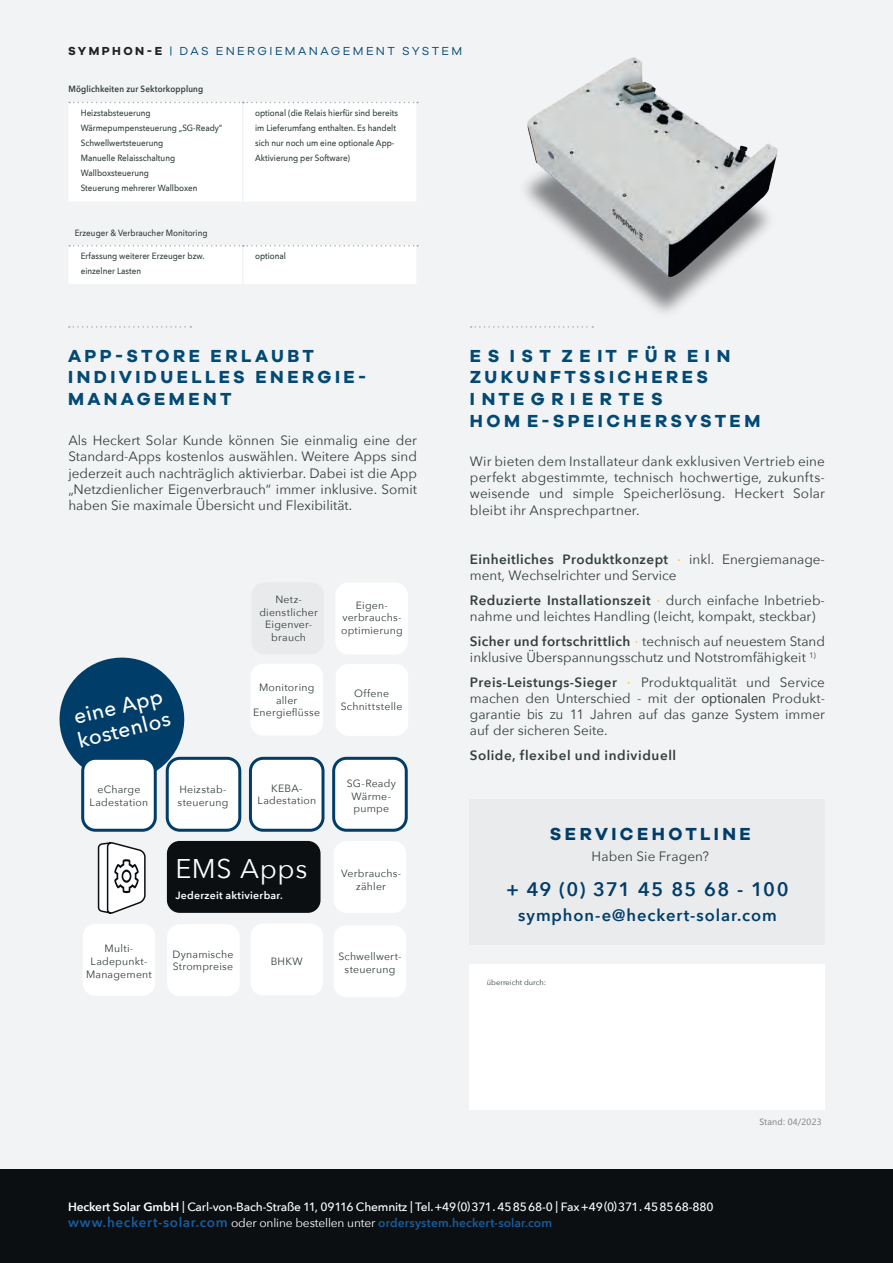
<style>
.page{position:relative;width:893px;height:1263px;background:#f2f3f4}
.page>*{position:absolute;margin:0;border:0;box-sizing:border-box;transform-origin:0 0}
.t1{font:27px "Avenir Next";letter-spacing:.025em;color:#fff}
.t2{font:500 21px/24px "Avenir Next";color:#fff}
.t3{font:600 19.5px "Avenir Next";letter-spacing:.055em;color:#003d69}
.t4{font:700 18px/21.6px "Galano Grotesque";letter-spacing:.19em;color:#024974}
.t5{font:700 18px "Galano Grotesque";letter-spacing:.19em;color:#003d69}
.t6{font:600 16.5px "Avenir Next";letter-spacing:.055em;color:#003d69}
.t7{font:13.5px/16.2px "Avenir Next";color:#343f3f;text-align:justify}
.t8{font:600 13.5px "Avenir Next";letter-spacing:.03em;color:#343f3f}
.t9{font:500 12px/16.5px "Avenir Next";letter-spacing:-.015em;color:#fff}
.t10{font:12px "Galano Grotesque";letter-spacing:.19em;color:#024974}
.t11{font:10.5px/12.6px "Avenir Next";letter-spacing:.02em;color:#343f3f;text-align:center}
.t12{font:600 10.5px "Avenir Next";letter-spacing:.025em;color:#fff}
.t13{font:500 9px/15px "Avenir Next";color:#343f3f;scale:.9 1}
.t14{font:600 9px "Avenir Next";letter-spacing:.02em;color:#343f3f;scale:.9 1}
.t15{font:9px "Leelawadee";letter-spacing:.02em;color:#7c7f80}
.t16{font:7.5px "Avenir Next";color:#343f3f}
.s1{font-weight:700;color:#202226}
.s2{font-weight:600}
.s3{font-family:"Leelawadee"}
.s4{font-family:"Leelawadee UI";font-weight:300}
.s5{font-weight:600;font-size:13.5px;color:#175d9e}
.s6{font-weight:400}
.s7{font-weight:600;color:#175d9e}
</style>
<div class="page">
<div style="left:0;top:1169px;width:893px;height:94px;background:#0c0f12"></div>
<img style="left:525px;top:57px;width:253px;height:256px">
<div style="left:470px;top:964px;width:355px;height:146px;background:#fff"></div>
<div style="left:470px;top:799px;width:355px;height:146px;background:#eaebec"></div>
<div style="left:68px;top:102px;width:350px;height:99px;background:#fff"></div>
<div style="left:68px;top:245px;width:350px;height:39px;background:#fff"></div>
<svg style="left:471px;top:326px;width:122px;height:2px"></svg>
<svg style="left:69px;top:326px;width:122px;height:2px"></svg>
<svg style="left:59px;top:657px;width:132px;height:131px"></svg>
<div style="left:167px;top:924px;width:73px;height:72px;background:#fff;border-radius:13px"></div>
<div style="left:167px;top:758px;width:73px;height:72px;background:#fff;border-radius:13px"></div>
<div style="left:166px;top:757px;width:75px;height:75px;border:3px solid #003d69;border-radius:13px"></div>
<div style="left:83px;top:758px;width:72px;height:72px;background:#fff;border-radius:13px"></div>
<div style="left:81px;top:757px;width:76px;height:75px;border:3px solid #003d69;border-radius:13px"></div>
<div style="left:167px;top:841px;width:154px;height:72px;background:#0c0f12;border-radius:13px"></div>
<div style="left:335px;top:582px;width:73px;height:72px;background:#fff;border-radius:13px"></div>
<div style="left:334px;top:925px;width:72px;height:72px;background:#fff;border-radius:13px"></div>
<div style="left:334px;top:758px;width:72px;height:72px;background:#fff;border-radius:13px"></div>
<div style="left:332px;top:757px;width:76px;height:75px;border:3px solid #003d69;border-radius:13px"></div>
<div style="left:336px;top:664px;width:72px;height:72px;background:#fff;border-radius:13px"></div>
<div style="left:250px;top:923px;width:73px;height:72px;background:#fff;border-radius:13px"></div>
<div style="left:83px;top:924px;width:72px;height:72px;background:#fff;border-radius:13px"></div>
<div style="left:250px;top:758px;width:73px;height:72px;background:#fff;border-radius:13px"></div>
<div style="left:249px;top:757px;width:75px;height:75px;border:3px solid #003d69;border-radius:13px"></div>
<div style="left:334px;top:841px;width:72px;height:72px;background:#fff;border-radius:13px"></div>
<div style="left:250px;top:664px;width:73px;height:72px;background:#fff;border-radius:13px"></div>
<div style="left:252px;top:582px;width:72px;height:72px;background:#e9eaeb;border-radius:13px"></div>
<svg style="left:97px;top:842px;width:49px;height:72px"></svg>
<p class="t10" style="left:68px;top:43px;width:396px"><span class="s1">SYMPHON-E</span> | DAS ENERGIEMANAGEMENT SYSTEM</p>
<p class="t14" style="left:68px;top:81px;width:151px">Möglichkeiten zur Sektorkopplung</p>
<p class="t13" style="left:81px;top:105px;width:159px">Heizstabsteuerung<br>Wärmepumpensteuerung „SG-Ready“<br>Schwellwertsteuerung<br>Manuelle Relaisschaltung<br>Wallboxsteuerung<br>Steuerung mehrerer Wallboxen</p>
<p class="t13" style="left:255px;top:105px;width:160px">optional (die Relais hierfür sind bereits im Lieferumfang enthalten. Es handelt sich nur noch um eine optionale App-Aktivierung per Software)</p>
<p class="t13" style="left:75px;top:225px;width:149px">Erzeuger &amp; Verbraucher Monitoring</p>
<p class="t13" style="left:81px;top:249px;width:139px">Erfassung weiterer Erzeuger bzw. einzelner Lasten</p>
<p class="t13" style="left:255px;top:249px;width:36px">optional</p>
<h3 class="t4" style="left:68px;top:344px;width:300px">APP-STORE ERLAUBT<br>INDIVIDUELLES ENERGIE-<br>MANAGEMENT</h3>
<p class="t7" style="left:68px;top:432px;width:350px">Als Heckert Solar Kunde können Sie einmalig eine der Standard-Apps kostenlos auswählen. Weitere Apps sind jederzeit auch nachträglich aktivierbar. Dabei ist die App „Netzdienlicher Eigenverbrauch“ immer inklusive. Somit haben Sie maximale Übersicht und Flexibilität.</p>
<h2 class="t2" style="left:69px;top:705px;width:96px;rotate:-14deg">eine App kostenlos</h2>
<p class="t11" style="left:90px;top:783px;width:60px">eCharge<br>Ladestation</p>
<p class="t11" style="left:178px;top:783px;width:52px;text-align:left">Heizstab&shy;steuerung</p>
<p class="t11" style="left:259px;top:592px;width:60px">Netz&shy;dienstlicher<br>Eigenver&shy;brauch</p>
<p class="t11" style="left:253px;top:681px;width:68px">Monitoring aller<br>Energieflüsse</p>
<p class="t11" style="left:258px;top:781px;width:60px">KEBA-<br>Ladestation</p>
<h1 class="t1" style="left:175px;top:846px;width:133px">EMS Apps</h1>
<p class="t12" style="left:175px;top:887px;width:109px">Jederzeit aktivierbar.</p>
<p class="t11" style="left:341px;top:598px;width:63px">Eigen&shy;verbrauchs&shy;optimierung</p>
<p class="t11" style="left:341px;top:687px;width:63px">Offene<br>Schnittstelle</p>
<p class="t11" style="left:347px;top:776px;width:51px">SG-Ready<br>Wärme&shy;pumpe</p>
<p class="t11" style="left:341px;top:866px;width:61px">Verbrauchs&shy;zähler</p>
<p class="t11" style="left:86px;top:942px;width:67px">Multi-<br>Ladepunkt-<br>Management</p>
<p class="t11" style="left:172px;top:947px;width:62px;text-align:left">Dynamische<br>Strompreise</p>
<p class="t11" style="left:338px;top:950px;width:65px">Schwellwert&shy;steuerung</p>
<p class="t11" style="left:271px;top:954px;width:34px">BHKW</p>
<h3 class="t4" style="left:470px;top:344px;width:292px">ES IST ZEIT FÜR EIN<br>ZUKUNFTSSICHERES<br>INTEGRIERTES<br>HOM E-SPEICHERSYSTEM</h3>
<p class="t7" style="left:470px;top:453px;width:357px">Wir bieten dem Installateur dank exklusiven Vertrieb eine perfekt abgestimmte, technisch hochwertige, zukunfts&shy;weisende und simple Speicherlösung. Heckert Solar bleibt ihr Ansprechpartner.</p>
<p class="t8" style="left:470px;top:548px;width:200px">Einheitliches Produktkonzept</p>
<p class="t7" style="left:689px;top:551px;width:137px">inkl. Energiemanage-</p>
<p class="t7" style="left:470px;top:562px;width:357px;line-height:24.8px">ment, Wechselrichter und Service<br><span class="s2">Reduzierte Installationszeit</span> durch einfache Inbetrieb-</p>
<p class="t7" style="left:470px;top:603px;width:357px;line-height:24.8px">nahme und leichtes Handling (leicht, kompakt, steckbar)<br><span class="s2">Sicher und fortschrittlich</span> technisch auf neuestem Stand</p>
<p class="t7" style="left:470px;top:644px;width:347px;line-height:24.8px">inklusive Überspannungsschutz und Notstromfähigkeit <sup>1)<br></sup><span class="s2">Preis-Leistungs-Sieger</span></p>
<p class="t7" style="left:470px;top:673px;width:357px;text-indent:171px">Produktqualität und Service machen den Unterschied - mit der <span class="s3">optionalen</span> Produkt&shy;garantie <span class="s4">bis zu</span> 11 Jahren auf das ganze System immer auf der sicheren Seite.</p>
<p class="t8" style="left:470px;top:744px;width:208px">Solide, flexibel und individuell</p>
<h3 class="t5" style="left:550px;top:822px;width:202px">SERVICEHOTLINE</h3>
<p class="t7" style="left:591px;top:848px;width:119px">Haben Sie Fragen?</p>
<h3 class="t3" style="left:506px;top:872px;width:284px">+ 49 (0) 371 45 85 68 - 100</h3>
<p class="t6" style="left:518px;top:901px;width:260px">symphon-e@heckert-solar.com</p>
<p class="t16" style="left:487px;top:975px;width:61px">überreicht durch:</p>
<p class="t15" style="left:759px;top:1116px;width:64px">Stand: 04/2023</p>
<p class="t9" style="left:68px;top:1198px;width:647px"><span class="s2">Heckert Solar GmbH</span> | Carl-von-Bach-Straße 11, 09116 Chemnitz | Tel. +49(0)371. 458568-0 | Fax +49(0)371. 458568-880 <span class="s5">www.heckert-solar.com</span> <span class="s6">oder online bestellen unter</span> <span class="s7">ordersystem.heckert-solar.com</span></p>
</div>
